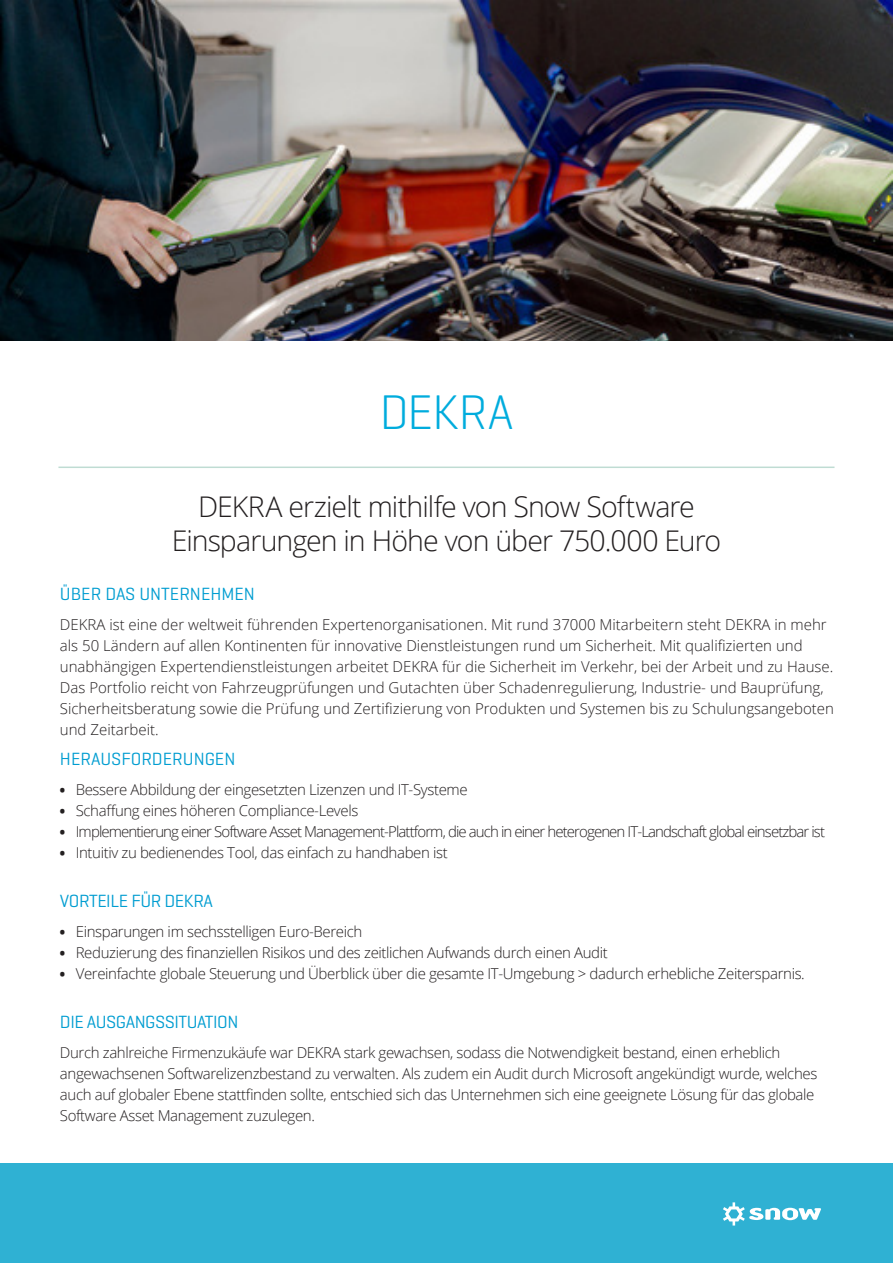
<style>
.page{position:relative;width:893px;height:1263px;background:#fff}
.page>*{position:absolute;margin:0;border:0;box-sizing:border-box;transform-origin:0 0}
.t1{font:300 49.5px "Geogrotesque";letter-spacing:-.015em;color:#00acdd}
.t2{font:300 28.5px/34.2px "Open Sans";letter-spacing:-.035em;color:#231f20;text-align:center}
.t3{font:18px "Geogrotesque";letter-spacing:-.025em;color:#009dd1}
.t4{font:18px "Geogrotesque";color:#009dd1}
.t5{font:300 15px/21px "Open Sans";letter-spacing:-.025em;color:#231f20}
.t6{font:300 15px/21px "Open Sans";color:#231f20}
.t7{font:300 15px "Open Sans";letter-spacing:-.06em;color:#231f20}
.s1{font-weight:800;font-size:13.5px}
</style>
<div class="page">
<div style="left:0;top:1163px;width:893px;height:100px;background:#2fb1d3"></div>
<svg style="left:723px;top:1202px;width:98px;height:23px"></svg>
<hr style="left:58px;top:466px;width:776px;height:2px;background:#bfdcd3">
<img style="left:0;top:0;width:893px;height:340px">
<h1 class="t1" style="left:379px;top:381px;width:135px">DEKRA</h1>
<h2 class="t2" style="left:172px;top:488px;width:551px">DEKRA erzielt mithilfe von Snow Software<br>Einsparungen in Höhe von über 750.000 Euro</h2>
<p class="t4" style="left:60px;top:582px;width:197px">ÜBER DAS UNTERNEHMEN</p>
<p class="t6" style="left:60px;top:613px;width:775px">DEKRA ist eine der weltweit führenden Expertenorganisationen. Mit rund 37000 Mitarbeitern steht DEKRA in mehr als 50 Ländern auf allen Kontinenten für innovative Dienstleistungen rund um Sicherheit. Mit qualifizierten und unabhängigen Expertendienstleistungen arbeitet DEKRA für die Sicherheit im Verkehr, bei der Arbeit und zu Hause.<br>Das Portfolio reicht von Fahrzeugprüfungen und Gutachten über Schadenregulierung, Industrie- und Bauprüfung, Sicherheitsberatung sowie die Prüfung und Zertifizierung von Produkten und Systemen bis zu Schulungsangeboten und Zeitarbeit.</p>
<p class="t4" style="left:60px;top:748px;width:177px">HERAUSFORDERUNGEN</p>
<p class="t5" style="left:60px;top:779px;width:409px"><span class="s1">•</span> Bessere Abbildung der eingesetzten Lizenzen und IT-Systeme</p>
<p class="t5" style="left:60px;top:800px;width:300px"><span class="s1">•</span> Schaffung eines höheren Compliance-Levels</p>
<p class="t7" style="left:60px;top:822px;width:767px"><span class="s1">•</span> Implementierung einer Software Asset Management-Plattform, die auch in einer heterogenen IT-Landschaft global einsetzbar ist</p>
<p class="t5" style="left:60px;top:842px;width:389px"><span class="s1">•</span> Intuitiv zu bedienendes Tool, das einfach zu handhaben ist</p>
<p class="t3" style="left:60px;top:890px;width:155px">VORTEILE FÜR DEKRA</p>
<p class="t5" style="left:60px;top:921px;width:304px"><span class="s1">•</span> Einsparungen im sechsstelligen Euro-Bereich</p>
<p class="t5" style="left:60px;top:942px;width:549px"><span class="s1">•</span> Reduzierung des finanziellen Risikos und des zeitlichen Aufwands durch einen Audit</p>
<p class="t5" style="left:60px;top:963px;width:746px"><span class="s1">•</span> Vereinfachte globale Steuerung und Überblick über die gesamte IT-Umgebung &gt; dadurch erhebliche Zeitersparnis.</p>
<p class="t3" style="left:60px;top:1010px;width:180px">DIE AUSGANGSSITUATION</p>
<p class="t5" style="left:60px;top:1041px;width:759px">Durch zahlreiche Firmenzukäufe war DEKRA stark gewachsen, sodass die Notwendigkeit bestand, einen erheblich angewachsenen Softwarelizenzbestand zu verwalten. Als zudem ein Audit durch Microsoft angekündigt wurde, welches auch auf globaler Ebene stattfinden sollte, entschied sich das Unternehmen sich eine geeignete Lösung für das globale Software Asset Management zuzulegen.</p>
</div>
